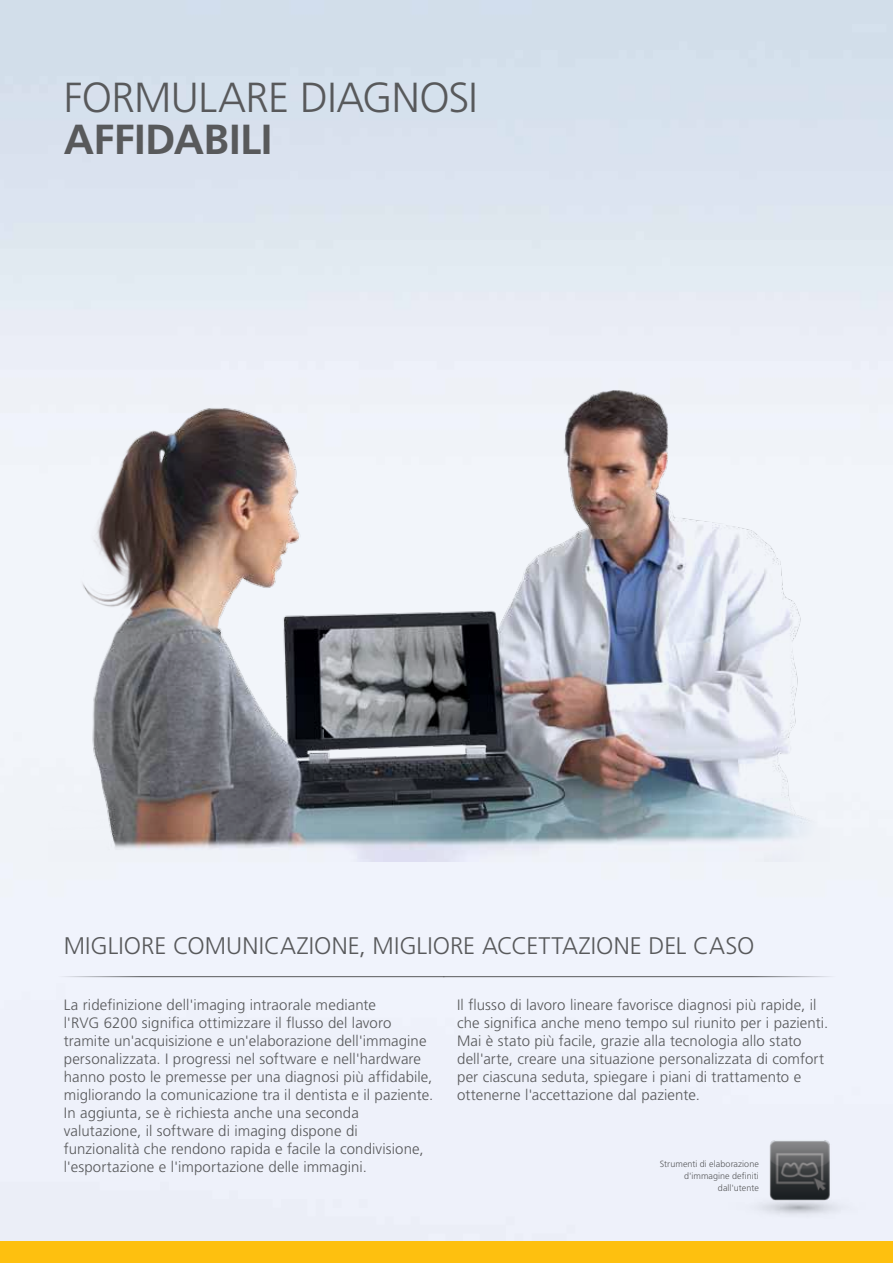
<style>
.page{position:relative;width:893px;height:1263px;background:#fff}
.page>*{position:absolute;margin:0;border:0;box-sizing:border-box;transform-origin:0 0}
.t1{font:300 42px "Frutiger LT Std";letter-spacing:-.01em;color:#58595b}
.t2{font:700 42px "Frutiger LT Std";letter-spacing:-.015em;color:#58595b}
.t3{font:300 24px "Frutiger LT Std";letter-spacing:.005em;color:#58595b}
.t4{font:300 15px/18px "Frutiger LT Std";letter-spacing:.005em;color:#58595b}
.t5{font:300 9px/12px "Frutiger LT Std";letter-spacing:.005em;color:#58595b;text-align:right}
</style>
<div class="page">
<img style="left:0;top:0;width:893px;height:1242px">
<img style="left:719px;top:1195px;width:159px;height:30px">
<img style="left:48px;top:351px;width:781px;height:511px">
<hr style="left:54px;top:976px;width:390px;height:1px;background:#58595b">
<hr style="left:443px;top:976px;width:396px;height:1px;background:#58595b">
<div style="left:0;top:1242px;width:893px;height:21px;background:#fec00f"></div>
<img style="left:769px;top:1138px;width:63px;height:63px">
<h1 class="t1" style="left:64px;top:74px;width:416px">Formulare diag nosi</h1>
<h1 class="t2" style="left:64px;top:115px;width:210px">affidabili</h1>
<h2 class="t3" style="left:64px;top:932px;width:692px">M ig liore comunicazione, mig liore accettazione del caso</h2>
<p class="t4" style="left:64px;top:996px;width:371px">La ridefinizione dell'imaging intraorale mediante<br>l'RVG 6200 significa ottimizzare il flusso del lavoro tramite un'acquisizione e un'elaborazione dell'immagine personalizzata. I progressi nel software e nell'hardware hanno posto le premesse per una diagnosi più affidabile, migliorando la comunicazione tra il dentista e il paziente.<br>I n aggiunta, se è richiesta anche una seconda valutazione, il software di imaging dispone di funzionalità che rendono rapida e facile la condivisione, l'esportazione e l'importazione delle immagini.</p>
<p class="t4" style="left:457px;top:996px;width:373px">I l flusso di lavoro lineare favorisce diagnosi più rapide, il che significa anche meno tempo sul riunito per i pazienti.<br>Mai è stato più facile, grazie alla tecnologia allo stato dell'arte, creare una situazione personalizzata di comfort per ciascuna seduta, spiegare i piani di trattamento e ottenerne l'accettazione dal paziente.</p>
<p class="t5" style="left:660px;top:1158px;width:101px">Strumenti di elaborazione d'immagine definiti dall'utente</p>
</div>
